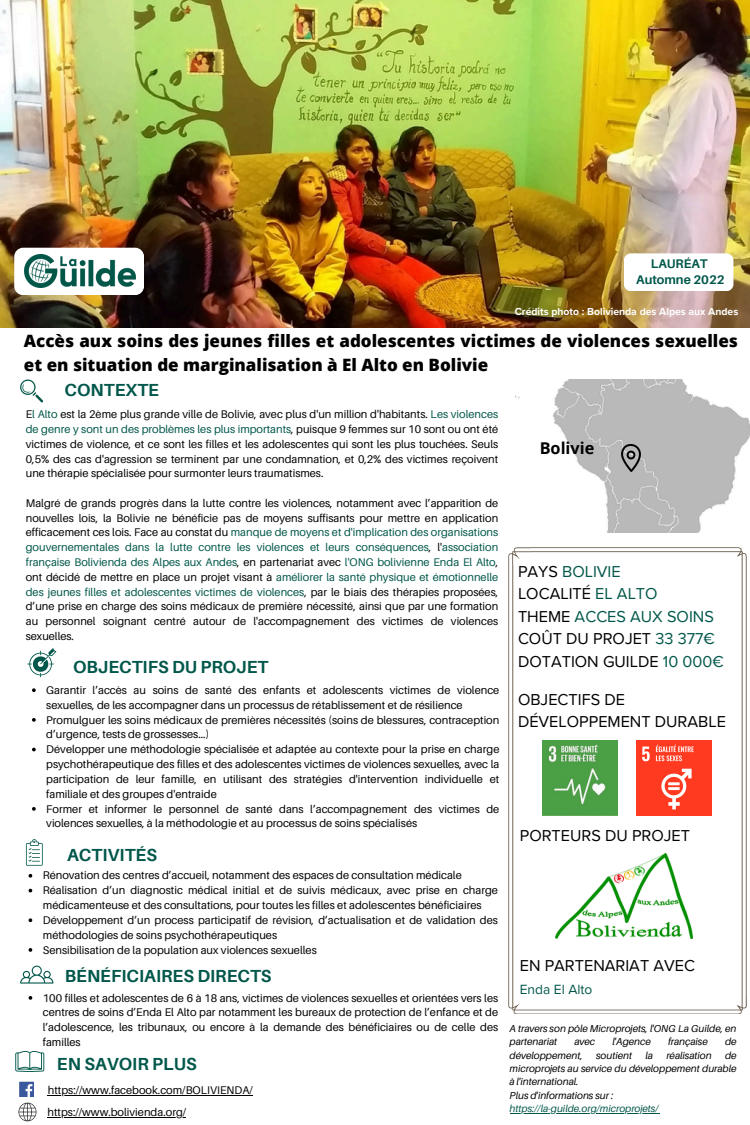
<style>
.page{position:relative;width:750px;height:1125px;background:#fff}
.page>*{position:absolute;margin:0;border:0;box-sizing:border-box;transform-origin:0 0}
.t1{font:700 17.5px "Aileron";color:#00574a}
.t2{font:800 17px/23.4px "Open Sans";color:#000}
.t3{font:16.25px/22.5px "Proxima Nova";color:#000}
.t4{font:700 16.25px "Open Sans";color:#000}
.t5{font:13.75px "Proxima Nova";color:#00574a}
.t6{font:700 12.5px/16.9px "Aileron";color:#00574a;text-align:center}
.t7{font:11.12px/14.8px "Aileron";color:#000}
.t8{font:700 10.5px "Proxima Nova";color:#fff}
.t9{font:italic 10px/13.4px "Aileron";color:#000}
.t10{font:italic 10px "Aileron";color:#00574a}
.s1{color:#00574a}
</style>
<div class="page">
<svg style="left:29px;top:996px;width:3px;height:4px"></svg>
<svg style="left:27px;top:648px;width:29px;height:29px"></svg>
<svg style="left:20px;top:380px;width:23px;height:22px"></svg>
<svg style="left:20px;top:966px;width:33px;height:17px"></svg>
<svg style="left:26px;top:839px;width:17px;height:26px"></svg>
<img style="left:0;top:0;width:750px;height:327px">
<div style="left:624px;top:253px;width:109px;height:38px;background:#fff;border-radius:7px"></div>
<div style="left:14px;top:248px;width:130px;height:47px;background:#fff;border-radius:9px"></div>
<img style="left:25px;top:255px;width:111px;height:33px">
<svg style="left:508px;top:547px;width:239px;height:467px"></svg>
<img style="left:18px;top:1102px;width:19px;height:20px">
<img style="left:19px;top:1082px;width:15px;height:15px">
<svg style="left:15px;top:1051px;width:29px;height:21px"></svg>
<img style="left:555px;top:854px;width:137px;height:85px">
<img style="left:543px;top:740px;width:75px;height:75px">
<img style="left:637px;top:740px;width:75px;height:75px">
<img style="left:516px;top:380px;width:234px;height:152px">
<img style="left:617px;top:444px;width:27px;height:28px">
<svg style="left:29px;top:874px;width:3px;height:4px"></svg>
<svg style="left:29px;top:918px;width:3px;height:4px"></svg>
<svg style="left:29px;top:948px;width:3px;height:4px"></svg>
<hr style="left:510px;top:1113px;width:148px;height:1px;background:#00574a">
<svg style="left:32px;top:688px;width:4px;height:4px"></svg>
<svg style="left:32px;top:718px;width:4px;height:4px"></svg>
<svg style="left:32px;top:748px;width:4px;height:3px"></svg>
<svg style="left:32px;top:807px;width:4px;height:4px"></svg>
<hr style="left:48px;top:1117px;width:138px;height:1px;background:#000">
<hr style="left:48px;top:1095px;width:205px;height:1px;background:#000">
<p class="t6" style="left:636px;top:255px;width:90px">LAURÉAT<br>Automne 2022</p>
<h2 class="t8" style="left:515px;top:305px;width:225px">Crédits photo : Bolivienda des Alpes aux Andes</h2>
<p class="t2" style="left:24px;top:329px;width:716px">Accès aux soins des jeunes filles et adolescentes victimes de violences sexuelles et en situation de marginalisation à El Alto en Bolivie</p>
<p class="t1" style="left:65px;top:379px;width:96px">CONTEXTE</p>
<h1 class="t7" style="left:26px;top:407px;width:474px;text-align:justify">E<span class="s1">l Alto</span> est la 2ème plus grande ville de Bolivie, avec plus d'un million d'habitants. <span class="s1">Les violences de genre y sont un des problèmes les plus importants</span>, puisque 9 femmes sur 10 sont ou ont été victimes de violence, et ce sont les filles et les adolescentes qui sont les plus touchées. Seuls 0,5% des cas d'agression se terminent par une condamnation, et 0,2% des victimes reçoivent une thérapie spécialisée pour surmonter leurs traumatismes.</h1>
<p class="t7" style="left:26px;top:495px;width:474px;text-align:justify">Malgré de grands progrès dans la lutte contre les violences, notamment avec l’apparition de nouvelles lois, la Bolivie ne bénéficie pas de moyens suffisants pour mettre en application efficacement ces lois. Face au constat du <span class="s1">manque de moyens et d'implication des organisations gouvernementales dans la lutte contre les violences et leurs conséquences</span>, l'<span class="s1">association française Bolivienda des Alpes aux Andes</span>, en partenariat avec <span class="s1">l'ONG bolivienne Enda El Alto</span>, ont décidé de mettre en place un projet visant à <span class="s1">améliorer la santé physique et émotionnelle des jeunes filles et adolescentes victimes de violences</span>, par le biais des thérapies proposées, d’une prise en charge des soins médicaux de première nécessité, ainsi que par une formation au personnel soignant centré autour de l'accompagnement des victimes de violences sexuelles.</p>
<p class="t1" style="left:73px;top:656px;width:197px">OBJECTIFS DU PROJET</p>
<p class="t7" style="left:46px;top:682px;width:455px">Garantir l’accès au soins de santé des enfants et adolescents victimes de violence sexuelles, de les accompagner dans un processus de rétablissement et de résilience</p>
<p class="t7" style="left:46px;top:712px;width:455px">Promulguer les soins médicaux de premières nécessités (soins de blessures, contraception d’urgence, tests de grossesses...)</p>
<h1 class="t7" style="left:46px;top:742px;width:455px;text-align:justify">Développer une méthodologie spécialisée et adaptée au contexte pour la prise en charge psychothérapeutique des filles et des adolescentes victimes de violences sexuelles, avec la participation de leur famille, en utilisant des stratégies d'intervention individuelle et familiale et des groupes d'entraide</h1>
<p class="t7" style="left:46px;top:801px;width:455px">Former et informer le personnel de santé dans l’accompagnement des victimes de violences sexuelles, à la méthodologie et au processus de soins spécialisés</p>
<h1 class="t1" style="left:67px;top:844px;width:91px">ACTIVITÉS</h1>
<p class="t7" style="left:43px;top:868px;width:421px">Rénovation des centres d’accueil, notamment des espaces de consultation médicale</p>
<p class="t7" style="left:43px;top:883px;width:457px">Réalisation d’un diagnostic médical initial et de suivis médicaux, avec prise en charge médicamenteuse et des consultations, pour toutes les filles et adolescentes bénéficiaires</p>
<p class="t7" style="left:43px;top:912px;width:457px">Développement d’un process participatif de révision, d’actualisation et de validation des méthodologies de soins psychothérapeutiques</p>
<h1 class="t7" style="left:43px;top:942px;width:275px">Sensibilisation de la population aux violences sexuelles</h1>
<p class="t1" style="left:65px;top:965px;width:208px">BÉNÉFICIAIRES DIRECTS</p>
<p class="t7" style="left:43px;top:990px;width:457px;text-align:justify">100 filles et adolescentes de 6 à 18 ans, victimes de violences sexuelles et orientées vers les centres de soins d’Enda El Alto par notamment les bureaux de protection de l’enfance et de l’adolescence, les tribunaux, ou encore à la demande des bénéficiaires ou de celle des familles</p>
<p class="t1" style="left:57px;top:1053px;width:141px">EN SAVOIR PLUS</p>
<h2 class="t7" style="left:48px;top:1083px;width:207px">https://www.facebook.com/BOLIVIENDA/</h2>
<p class="t7" style="left:48px;top:1104px;width:140px">https://www.bolivienda.org/</p>
<p class="t4" style="left:540px;top:436px;width:56px">Bolivie</p>
<p class="t3" style="left:518px;top:560px;width:207px">PAYS <span class="s1">BOLIVIE<br></span>LOCALITÉ <span class="s1">EL ALTO<br></span>THEME <span class="s1">ACCES AUX SOINS<br></span>COÛT DU PROJET <span class="s1">33 377€<br></span>DOTATION GUILDE <span class="s1">10 000€</span></p>
<p class="t3" style="left:518px;top:688px;width:209px">OBJECTIFS DE<br>DÉVELOPPEMENT DURABLE</p>
<h3 class="t3" style="left:520px;top:825px;width:172px">PORTEURS DU PROJET</h3>
<p class="t3" style="left:520px;top:954px;width:177px">EN PARTENARIAT AVEC</p>
<h2 class="t5" style="left:520px;top:981px;width:74px">Enda El Alto</h2>
<p class="t9" style="left:510px;top:1022px;width:228px">A travers son pôle Microprojets, l'ONG La Guilde, en partenariat</p>
<p class="t9" style="left:574px;top:1035px;width:22px">avec</p>
<p class="t9" style="left:612px;top:1035px;width:40px">l'Agence</p>
<p class="t9" style="left:668px;top:1035px;width:41px">française</p>
<p class="t9" style="left:725px;top:1035px;width:13px">de</p>
<p class="t9" style="left:510px;top:1048px;width:75px">développement,</p>
<p class="t9" style="left:596px;top:1048px;width:38px">soutient</p>
<p class="t9" style="left:646px;top:1048px;width:9px">la</p>
<p class="t9" style="left:666px;top:1048px;width:47px">réalisation</p>
<p class="t9" style="left:510px;top:1048px;width:228px;text-align:justify;text-indent:215px">de microprojets au service du développement durable à l'international.</p>
<p class="t9" style="left:510px;top:1088px;width:105px">Plus d'informations sur :</p>
<p class="t10" style="left:510px;top:1102px;width:150px">https://la-guilde.org/microprojets/</p>
</div>
